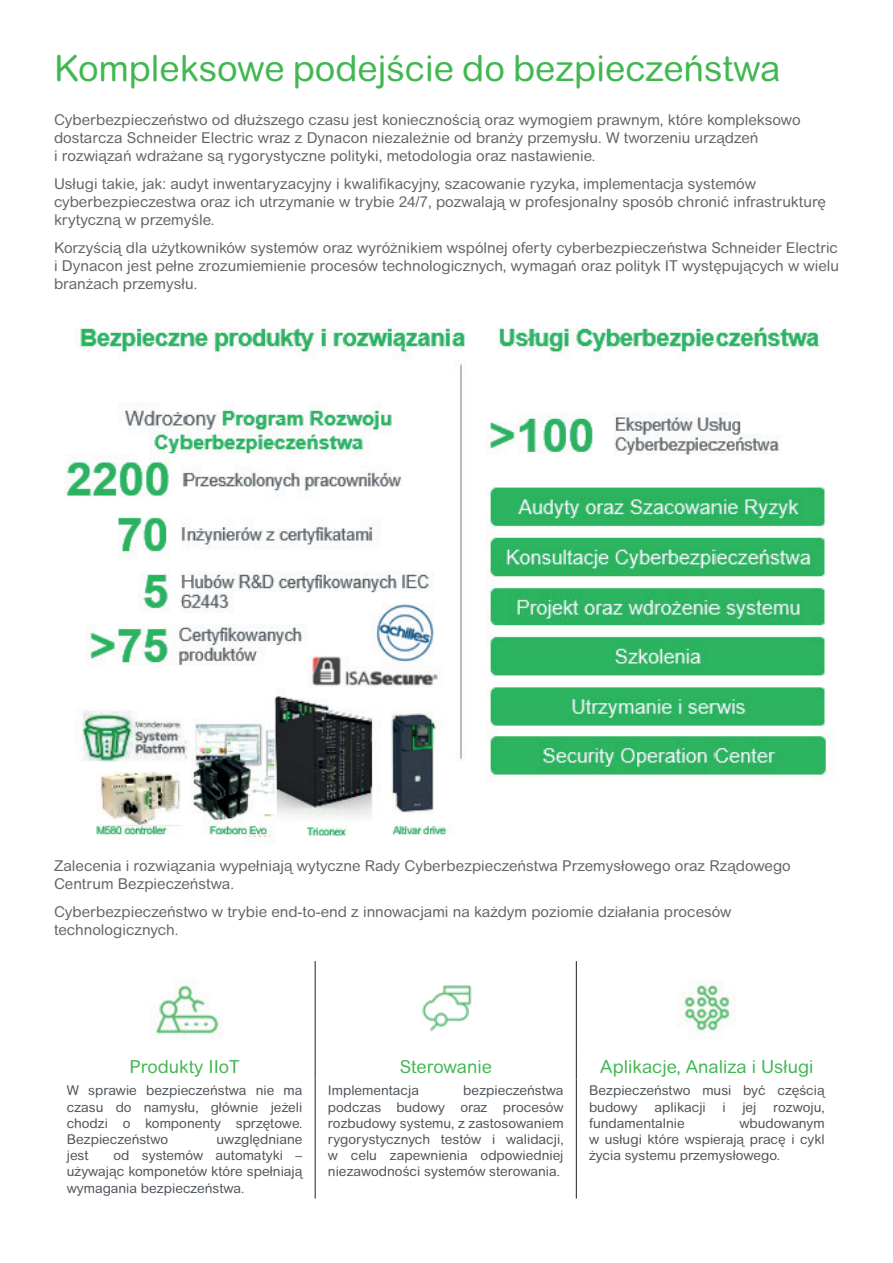
<style>
.page{position:relative;width:893px;height:1263px;background:#fff}
.page>*{position:absolute;margin:0;border:0;box-sizing:border-box;transform-origin:0 0}
.t1{font:36px "Arial Rounded MT Pro";color:#42b751}
.t2{font:18px "Arial Rounded MT Pro";color:#42b751}
.t3{font:15px/18px "Arial Rounded MT Pro";color:#616469}
.t4{font:13.5px/16.2px "Arial Rounded MT Pro";color:#4d545a;text-align:justify}
</style>
<div class="page">
<hr style="left:315px;top:961px;width:1px;height:93px;background:#231f20">
<hr style="left:576px;top:961px;width:1px;height:93px;background:#231f20">
<svg style="left:315px;top:1054px;width:1px;height:25px"></svg>
<svg style="left:576px;top:1054px;width:1px;height:25px"></svg>
<hr style="left:315px;top:1079px;width:1px;height:119px;background:#231f20">
<hr style="left:576px;top:1079px;width:1px;height:119px;background:#231f20">
<img style="left:152px;top:983px;width:69px;height:54px">
<img style="left:422px;top:985px;width:50px;height:47px">
<img style="left:681px;top:982px;width:49px;height:53px">
<img style="left:65px;top:327px;width:763px;height:512px">
<h1 class="t1" style="left:54px;top:47px;width:728px">Kompleksowe podejście do bezpieczeństwa</h1>
<p class="t3" style="left:54px;top:111px;width:748px">Cyberbezpieczeństwo od dłuższego czasu jest koniecznością oraz wymogiem prawnym, które kompleksowo dostarcza Schneider Electric wraz z Dynacon niezależnie od branży przemysłu. W tworzeniu urządzeń<br>i rozwiązań wdrażane są rygorystyczne polityki, metodologia oraz nastawienie.</p>
<p class="t3" style="left:54px;top:175px;width:774px">Usługi takie, jak: audyt inwentaryzacyjny i kwalifikacyjny, szacowanie ryzyka, implementacja systemów cyberbezpieczestwa oraz ich utrzymanie w trybie 24/7, pozwalają w profesjonalny sposób chronić infrastrukturę krytyczną w przemyśle.</p>
<p class="t3" style="left:54px;top:239px;width:786px;text-align:justify">Korzyścią dla użytkowników systemów oraz wyróżnikiem wspólnej oferty cyberbezpieczeństwa Schneider Electric i Dynacon jest pełne zrozumiemienie procesów technologicznych, wymagań oraz polityk IT występujących w wielu branżach przemysłu.</p>
<p class="t3" style="left:54px;top:858px;width:738px">Zalecenia i rozwiązania wypełniają wytyczne Rady Cyberbezpieczeństwa Przemysłowego oraz Rządowego<br>Centrum Bezpieczeństwa.</p>
<p class="t3" style="left:54px;top:904px;width:679px">Cyberbezpieczeństwo w trybie end-to-end z innowacjami na każdym poziomie działania procesów technologicznych.</p>
<p class="t2" style="left:129px;top:1056px;width:112px">Produkty IIoT</p>
<p class="t2" style="left:400px;top:1056px;width:94px">Sterowanie</p>
<p class="t2" style="left:600px;top:1056px;width:215px">Aplikacje, Analiza i Usługi</p>
<p class="t4" style="left:67px;top:1083px;width:237px">W sprawie bezpieczeństwa nie ma czasu do namysłu, głównie jeżeli chodzi o komponenty sprzętowe.<br>Bezpieczeństwo</p>
<p class="t4" style="left:328px;top:1083px;width:237px;text-indent:135px">bezpieczeństwa podczas budowy oraz procesów rozbudowy systemu, z zastosowaniem rygorystycznych testów i walidacji, w celu zapewnienia odpowiedniej niezawodności systemów sterowania.</p>
<p class="t4" style="left:589px;top:1083px;width:237px">Bezpieczeństwo musi być częścią budowy aplikacji i jej rozwoju, fundamentalnie</p>
<p class="t4" style="left:328px;top:1083px;width:93px">Implementacja</p>
<p class="t4" style="left:589px;top:1115px;width:237px;text-indent:150px">wbudowanym w usługi które wspierają pracę i cykl życia systemu przemysłowego.</p>
<p class="t4" style="left:216px;top:1131px;width:87px">uwzględniane</p>
<p class="t4" style="left:67px;top:1148px;width:237px;text-indent:47px">od systemów automatyki – używając komponetów które spełniają wymagania bezpieczeństwa.</p>
<p class="t4" style="left:67px;top:1148px;width:23px">jest</p>
</div>
